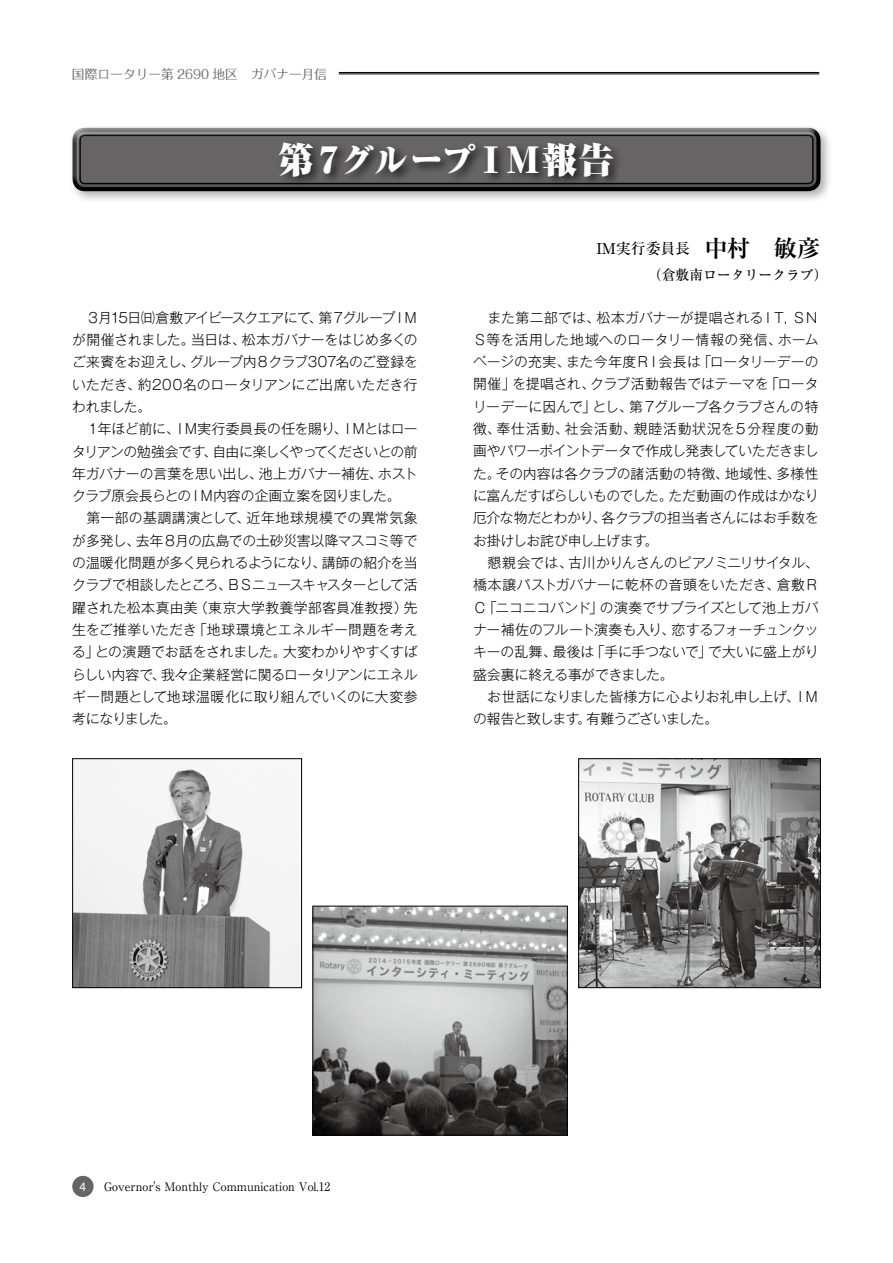
<style>
.page{position:relative;width:893px;height:1263px;background:#fff}
.page>*{position:absolute;margin:0;border:0;box-sizing:border-box;transform-origin:0 0}
.t1{font:900 35.1px "Ryumin Pr 6";letter-spacing:-.065em;color:#fff}
.t2{font:500 14.85px "Ryumin Pr 6";letter-spacing:-.01em;color:#000}
.t3{font:300 13.8px/22.4px "Gothic MB101 Pr 6";letter-spacing:-.01em;color:#000}
.t4{font:500 13.8px "Ryumin Pr 6";color:#000}
.t5{font:12.75px "Folk Pro";color:#666464}
.t6{font:12.75px "Myriad Pro";color:#fff}
.t7{font:11.7px "Ryumin Pr 6";color:#000}
.s1{font-weight:700;font-size:23.4px}
</style>
<div class="page">
<div style="left:72px;top:1176px;width:22px;height:21px;background:#666464;border-radius:50%"></div>
<hr style="left:339px;top:73px;width:480px;height:1px;background:#000">
<hr style="left:339px;top:72px;width:480px;height:1px;background:#000">
<div style="left:69px;top:124px;width:764px;height:80px;background:#fafafa"></div>
<div style="left:63px;top:119px;width:763px;height:71px;background:#fff"></div>
<div style="left:67px;top:128px;width:763px;height:72px;background:#000;opacity:.3"></div>
<div style="left:276px;top:139px;width:349px;height:49px;background:#000;opacity:.7"></div>
<img style="left:74px;top:760px;width:226px;height:226px">
<div style="left:72px;top:758px;width:230px;height:230px;border:1px solid #000"></div>
<img style="left:315px;top:908px;width:251px;height:225px">
<div style="left:313px;top:906px;width:255px;height:229px;border:1px solid #000"></div>
<img style="left:580px;top:760px;width:239px;height:226px">
<div style="left:578px;top:758px;width:243px;height:230px;border:1px solid #000"></div>
<p class="t5" style="left:72px;top:63px;width:257px">国際ロータリー第 2690 地区　ガバナー月信</p>
<h1 class="t1" style="left:279px;top:132px;width:337px">第７グループＩＭ報告</h1>
<p class="t2" style="left:592px;top:237px;width:230px">ＩＭ実行委員長　<span class="s1">中村　敏彦</span></p>
<p class="t4" style="left:648px;top:264px;width:181px">（倉敷南ロータリークラブ）</p>
<p class="t3" style="left:72px;top:305px;width:347px">　３月15日㈰倉敷アイビースクエアにて、第７グループＩＭが開催されました。当日は、松本ガバナーをはじめ多くのご来賓をお迎えし、グループ内８クラブ307名のご登録をいただき、約200名のロータリアンにご出席いただき行われました。<br>　１年ほど前に、ＩＭ実行委員長の任を賜り、ＩＭとはロータリアンの勉強会です、自由に楽しくやってくださいとの前年ガバナーの言葉を思い出し、池上ガバナー補佐、ホストクラブ原会長らとのＩＭ内容の企画立案を図りました。　第一部の基調講演として、近年地球規模での異常気象が多発し、去年８月の広島での土砂災害以降マスコミ等での温暖化問題が多く見られるようになり、講師の紹介を当クラブで相談したところ、ＢＳニュースキャスターとして活躍された松本真由美（東京大学教養学部客員准教授）先生をご推挙いただき「地球環境とエネルギー問題を考える」との演題でお話をされました。大変わかりやすくすばらしい内容で、我々企業経営に関るロータリアンにエネルギー問題として地球温暖化に取り組んでいくのに大変参考になりました。</p>
<p class="t3" style="left:473px;top:305px;width:347px">　また第二部では、松本ガバナーが提唱されるＩＴ，ＳＮ<br>Ｓ等を活用した地域へのロータリー情報の発信、ホームページの充実、また今年度ＲＩ会長は「ロータリーデーの開催」を提唱され、クラブ活動報告ではテーマを「ロータリーデーに因んで」とし、第７グループ各クラブさんの特徴、奉仕活動、社会活動、親睦活動状況を５分程度の動画やパワーポイントデータで作成し発表していただきました。その内容は各クラブの諸活動の特徴、地域性、多様性に富んだすばらしいものでした。ただ動画の作成はかなり厄介な物だとわかり、各クラブの担当者さんにはお手数をお掛けしお詫び申し上げます。<br>　懇親会では、古川かりんさんのピアノミニリサイタル、橋本譲パストガバナーに乾杯の音頭をいただき、倉敷Ｒ<br>Ｃ「ニコニコバンド」の演奏でサプライズとして池上ガバナー補佐のフルート演奏も入り、恋するフォーチュンクッキーの乱舞、最後は「手に手つないで」で大いに盛上がり盛会裏に終える事ができました。<br>　お世話になりました皆様方に心よりお礼申し上げ、ＩＭの報告と致します。有難うございました。</p>
<p class="t6" style="left:80px;top:1178px;width:8px">4</p>
<p class="t7" style="left:104px;top:1178px;width:228px">Governor's Monthly Communication Vol.12</p>
</div>
